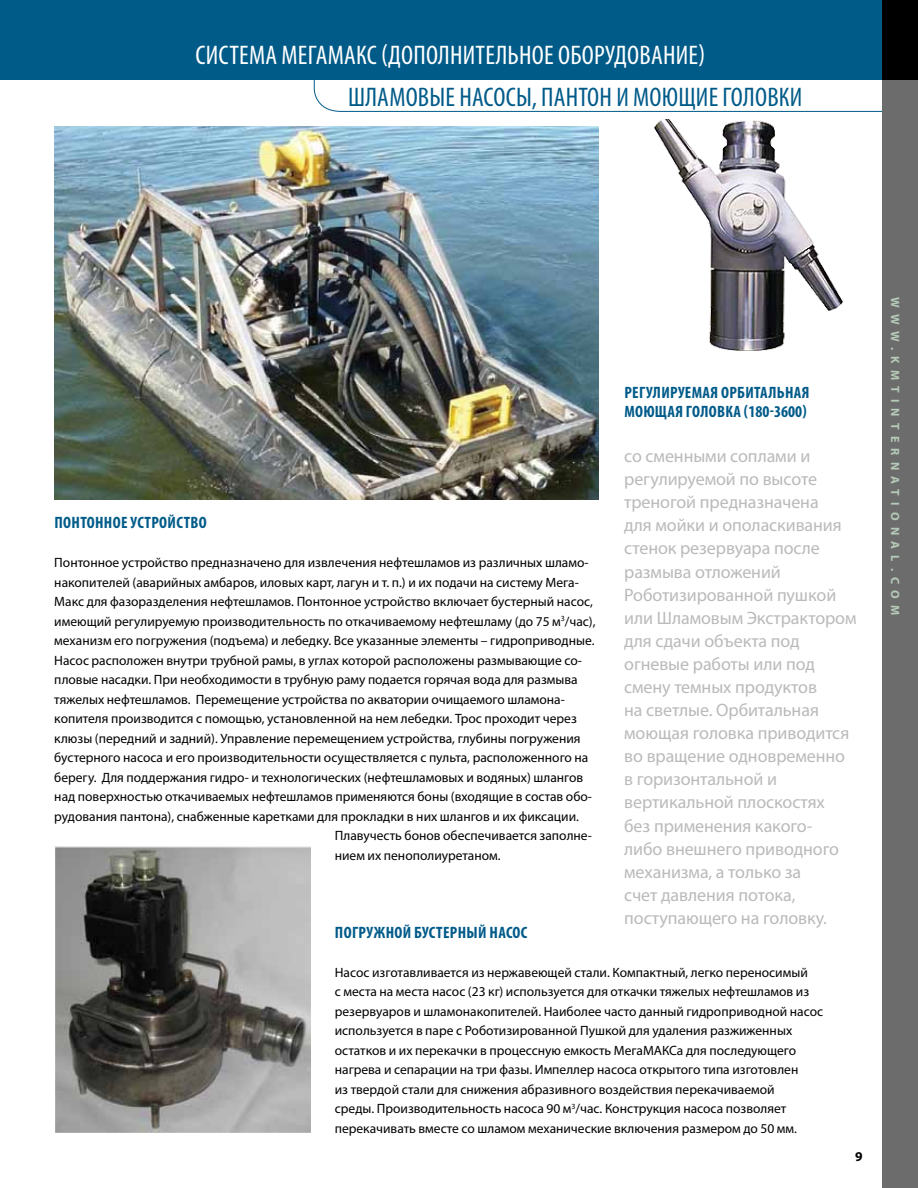
<style>
.page{position:relative;width:918px;height:1188px;background:#fff}
.page>*{position:absolute;margin:0;border:0;box-sizing:border-box;transform-origin:0 0}
.t1{font:condensed 27px "Myriad Pro";letter-spacing:.01em;color:#fff}
.t2{font:condensed 27px "Myriad Pro";letter-spacing:.01em;color:#005b89}
.t3{font:18px/23.1px "Myriad Pro";letter-spacing:-.005em;color:#bababc}
.t4{font:700 condensed 16.5px/19.8px "Myriad Pro";letter-spacing:.02em;color:#005b89}
.t5{font:13.5px/19.5px "Myriad Pro";color:#000}
.t6{font:700 13.5px "Myriad Pro";color:#000}
.t7{font:700 12px "Myriad Pro";letter-spacing:.52em;color:#b5cab7}
</style>
<div class="page">
<div style="left:882px;top:80px;width:36px;height:1108px;background:#6d6c6d"></div>
<div style="left:0;top:0;width:882px;height:80px;background:#005b89"></div>
<div style="left:882px;top:0;width:36px;height:80px;background:#000"></div>
<img style="left:56px;top:848px;width:254px;height:284px">
<div style="left:54px;top:846px;width:267px;height:288px;border:1px solid #fff"></div>
<img style="left:54px;top:127px;width:544px;height:373px">
<img style="left:654px;top:120px;width:188px;height:231px">
<svg style="left:314px;top:80px;width:568px;height:32px"></svg>
<h1 class="t1" style="left:195px;top:39px;width:511px">Система МегаМАКС (До полнительное Оборудование)</h1>
<h1 class="t2" style="left:348px;top:81px;width:452px">Шламо вые Насосы, Пантон и МоющиеГо ловки</h1>
<p class="t4" style="left:624px;top:382px;width:187px">Регулируемая орбитальная мо ющая головка (180-3600)</p>
<p class="t3" style="left:624px;top:444px;width:234px">со сменными соплами и регулируемой по высоте треногой предназначена<br>для мойки и ополаскивания стенок резервуара после размыва отложений<br>Роботизированной пушкой или Шламовым Экстрактором для сдачи объекта под огневые работы или под смену темных продуктов<br>на светлые. Орбитальная моющая головка приводится во вращение одновременно в горизонтальной и вертикальной плоскостях<br>без применения какого-<br>либо внешнего приводного механизма, а только за<br>счет давления потока, поступающего на головку.</p>
<p class="t4" style="left:54px;top:513px;width:153px">Понтонное устройство</p>
<p class="t5" style="left:54px;top:553px;width:536px">Понтонное устройство предназначено для извлечения нефтешламов из различных шламо-</p>
<p class="t5" style="left:54px;top:572px;width:526px">накопителей (аварийных амбаров, иловых карт, лагун и т. п.) и их подачи на систему Мега-</p>
<p class="t5" style="left:54px;top:592px;width:540px">Макс для фазоразделения нефтешламов. Понтонное устройство включает бустерный насос,</p>
<p class="t5" style="left:54px;top:611px;width:543px">имеющий регулируемую производительность по откачиваемому нефтешламу (до 75 м<sup>3</sup>/час),</p>
<p class="t5" style="left:54px;top:631px;width:542px">механизм его погружения (подъема) и лебедку. Все указанные элементы – гидроприводные.</p>
<p class="t5" style="left:54px;top:650px;width:529px">Насос расположен внутри трубной рамы, в углах которой расположены размывающие со-</p>
<p class="t5" style="left:54px;top:670px;width:525px">пловые насадки. При необходимости в трубную раму подается горячая вода для размыва</p>
<p class="t5" style="left:54px;top:689px;width:512px">тяжелых нефтешламов. Перемещение устройства по акватории очищаемого шламона-</p>
<p class="t5" style="left:54px;top:709px;width:524px">копителя производится с помощью, установленной на нем лебедки. Трос проходит через</p>
<p class="t5" style="left:54px;top:728px;width:528px">клюзы (передний и задний). Управление перемещением устройства, глубины погружения</p>
<p class="t5" style="left:54px;top:748px;width:536px">бустерного насоса и его производительности осуществляется с пульта, расположенного на</p>
<p class="t5" style="left:54px;top:767px;width:530px">берегу. Для поддержания гидро- и технологических (нефтешламовых и водяных) шлангов</p>
<p class="t5" style="left:54px;top:787px;width:539px">над поверхностью откачиваемых нефтешламов применяются боны (входящие в состав обо-</p>
<p class="t5" style="left:54px;top:806px;width:526px">рудования пантона), снабженные каретками для прокладки в них шлангов и их фиксации.</p>
<p class="t5" style="left:335px;top:826px;width:259px">Плавучесть бонов обеспечивается заполне-</p>
<p class="t5" style="left:335px;top:845px;width:167px">нием их пенополиуретаном.</p>
<p class="t4" style="left:335px;top:922px;width:193px">Погружной Бустерный Насос</p>
<p class="t5" style="left:335px;top:962px;width:490px">Насос изготавливается из нержавеющей стали. Компактный, легко переносимый<br>с места на места насос (23 кг) используется для откачки тяжелых нефтешламов из резервуаров и шламонакопителей. Наиболее часто данный гидроприводной насос используется в паре с Роботизированной Пушкой для удаления разжиженных остатков и их перекачки в процессную емкость МегаМАКСа для последующего нагрева и сепарации на три фазы. Импеллер насоса открытого типа изготовлен<br>из твердой стали для снижения абразивного воздействия перекачиваемой<br>среды. Производительность насоса 90 м<sup>3</sup>/час. Конструкция насоса позволяет перекачивать вместе со шламом механические включения размером до 50 мм.</p>
<p class="t6" style="left:855px;top:1148px;width:9px">9</p>
<p class="t7" style="left:903px;top:297px;width:319px;rotate:90deg">WWW.kmtinternational.com</p>
</div>
